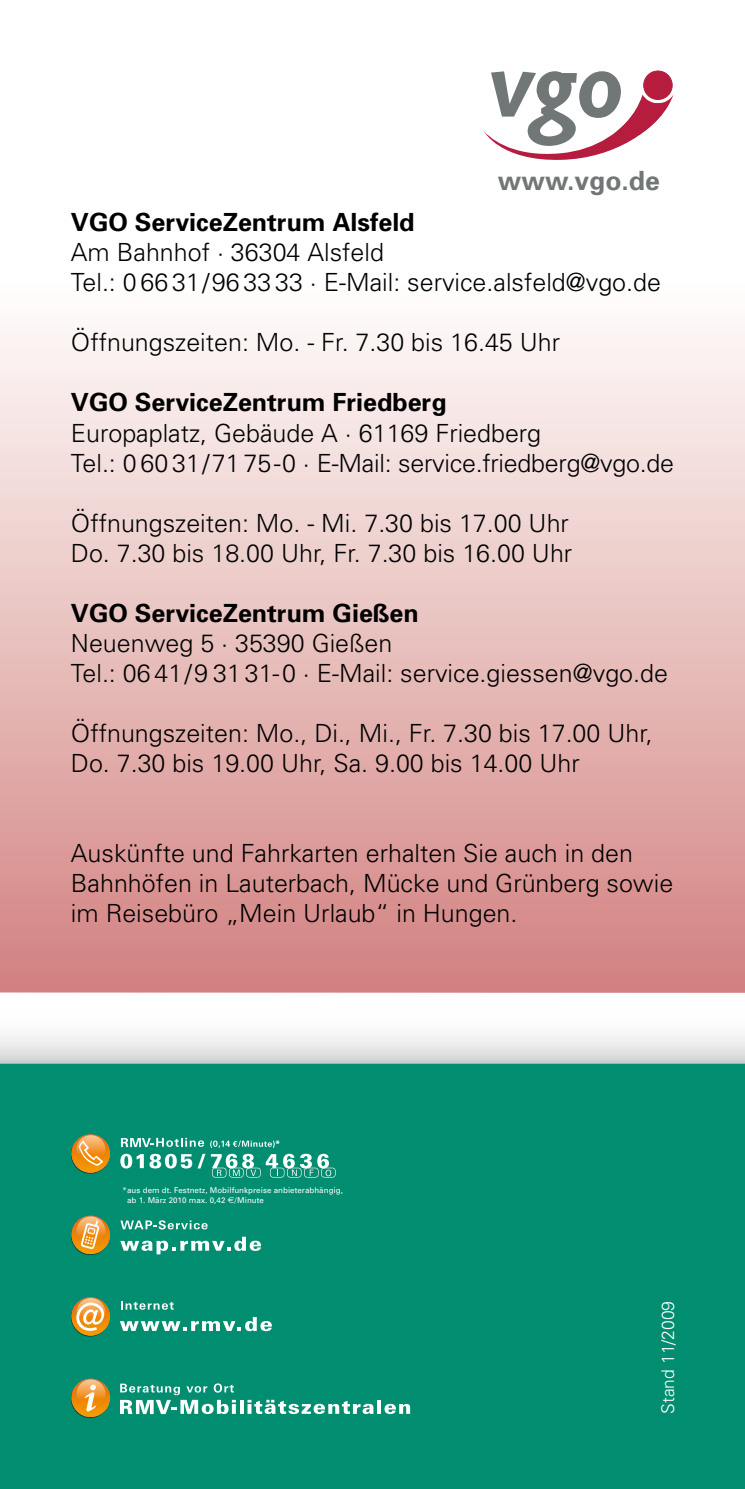
<style>
.page{position:relative;width:745px;height:1489px;background:#fff}
.page>*{position:absolute;margin:0;border:0;box-sizing:border-box;transform-origin:0 0}
.t1{font:700 26.5px "Univers";color:#717676}
.t2{font:300 25px/30px "Univers";color:#000}
.t3{font:700 25px "Univers";color:#000}
.t4{font:300 17.5px "Univers";color:#fff}
.t5{font:700 9.25px "Univers";color:#fff}
.t6{font:8px/10px "Univers";letter-spacing:.005em;color:#fff}
.s1{font-family:"Euro Sans";font-size:8.75px}
</style>
<div class="page">
<svg style="left:0;top:332px;width:744px;height:660px;background:#e6bcba"></svg>
<div style="left:0;top:1020px;width:744px;height:468px;background:#008d70"></div>
<div style="left:0;top:992px;width:744px;height:71px;background:linear-gradient(to bottom,#fff,#dedede)"></div>
<svg style="left:484px;top:71px;width:189px;height:89px"></svg>
<svg style="left:120px;top:1236px;width:141px;height:18px"></svg>
<svg style="left:120px;top:1220px;width:87px;height:9px"></svg>
<svg style="left:71px;top:1215px;width:39px;height:39px"></svg>
<svg style="left:121px;top:1301px;width:53px;height:8px"></svg>
<svg style="left:120px;top:1317px;width:152px;height:13px"></svg>
<svg style="left:71px;top:1297px;width:39px;height:39px"></svg>
<svg style="left:240px;top:1400px;width:3px;height:13px"></svg>
<svg style="left:247px;top:1399px;width:126px;height:14px"></svg>
<hr style="left:377px;top:1399px;width:4px;height:14px;background:#fff">
<svg style="left:384px;top:1403px;width:26px;height:10px"></svg>
<svg style="left:71px;top:1378px;width:39px;height:39px"></svg>
<svg style="left:120px;top:1383px;width:116px;height:30px"></svg>
<svg style="left:120px;top:1153px;width:85px;height:15px"></svg>
<svg style="left:211px;top:1153px;width:124px;height:24px"></svg>
<svg style="left:71px;top:1134px;width:39px;height:39px"></svg>
<svg style="left:210px;top:1140px;width:64px;height:7px"></svg>
<svg style="left:121px;top:1137px;width:83px;height:9px"></svg>
<p class="t1" style="left:497px;top:164px;width:163px">www.vgo.de</p>
<p class="t3" style="left:71px;top:207px;width:345px">VGO ServiceZentrum Alsfeld</p>
<p class="t2" style="left:71px;top:237px;width:591px">Am Bahnhof · 36304 Alsfeld<br>Tel.: 0 66 31/96 33 33 · E-Mail: service.alsfeld@vgo.de</p>
<p class="t2" style="left:71px;top:327px;width:490px">Öffnungszeiten: Mo. - Fr. 7.30 bis 16.45 Uhr</p>
<p class="t3" style="left:71px;top:387px;width:377px">VGO ServiceZentrum Friedberg</p>
<p class="t2" style="left:71px;top:417px;width:604px">Europaplatz, Gebäude A · 61169 Friedberg<br>Tel.: 0 60 31/71 75-0 · E-Mail: service.friedberg@vgo.de</p>
<p class="t2" style="left:71px;top:507px;width:502px">Öffnungszeiten: Mo. - Mi. 7.30 bis 17.00 Uhr<br>Do. 7.30 bis 18.00 Uhr, Fr. 7.30 bis 16.00 Uhr</p>
<p class="t3" style="left:71px;top:597px;width:349px">VGO ServiceZentrum Gießen</p>
<p class="t2" style="left:71px;top:627px;width:598px">Neuenweg 5 · 35390 Gießen<br>Tel.: 06 41/9 31 31-0 · E-Mail: service.giessen@vgo.de</p>
<p class="t2" style="left:71px;top:717px;width:583px">Öffnungszeiten: Mo., Di., Mi., Fr. 7.30 bis 17.00 Uhr,<br>Do. 7.30 bis 19.00 Uhr, Sa. 9.00 bis 14.00 Uhr</p>
<p class="t2" style="left:71px;top:837px;width:603px">Auskünfte und Fahrkarten erhalten Sie auch in den<br>Bahnhöfen in Lauterbach, Mücke und Grünberg sowie im Reisebüro „Mein Urlaub“ in Hungen.</p>
<p class="t5" style="left:275px;top:1138px;width:7px">*</p>
<p class="t6" style="left:127px;top:1184px;width:217px;text-indent:-4px">*aus dem dt. Festnetz, Mobilfunkpreise anbieterabhängig, ab 1. März 2010 max. 0,42 <span class="s1">€</span>/Minute</p>
<p class="t4" style="left:656px;top:1413px;width:114px;rotate:-90deg">Stand 11/2009</p>
</div>
